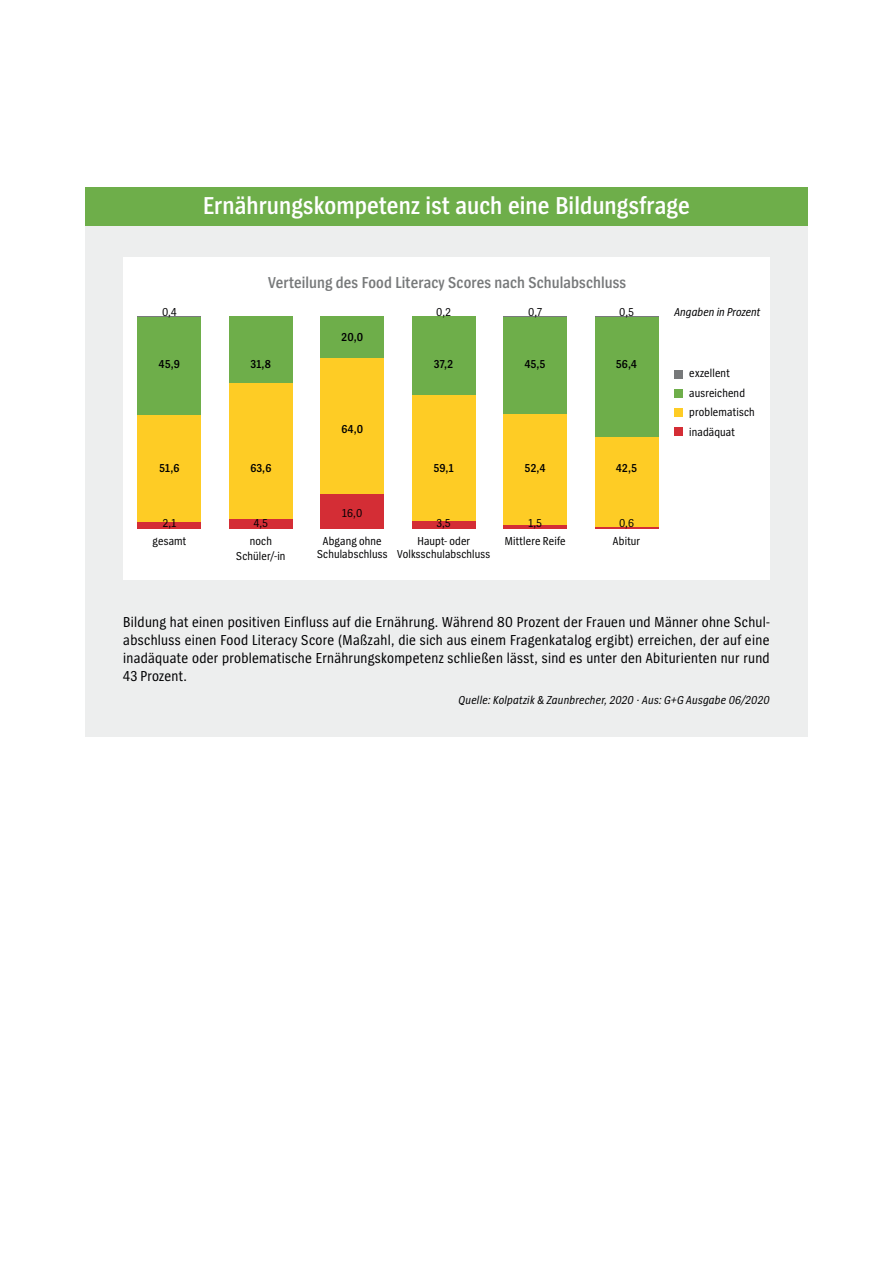
<style>
.page{position:relative;width:893px;height:1263px;background:#fff}
.page>*{position:absolute;margin:0;border:0;box-sizing:border-box;transform-origin:0 0}
.t1{font:600 25.5px "Spiegel Cd";letter-spacing:.005em;color:#fff}
.t2{font:600 16.5px "Spiegel Cd";letter-spacing:.005em;color:#77797a}
.t3{font:15px/18px "Spiegel Cd";letter-spacing:.02em;color:#000002;text-align:justify}
.t4{font:12px/19.5px "Spiegel Cd";letter-spacing:.01em;color:#000002;text-align:center}
.t5{font:italic 12px "Spiegel Cd";letter-spacing:.02em;color:#000002}
.t6{font:600 12px "Spiegel Cd";letter-spacing:.015em;color:#000002}
</style>
<div class="page">
<div style="left:85px;top:225px;width:723px;height:511px;background:#edeeee"></div>
<div style="left:85px;top:187px;width:723px;height:38px;background:#6eae4a"></div>
<div style="left:123px;top:257px;width:647px;height:323px;background:#fff"></div>
<div style="left:138px;top:317px;width:63px;height:212px;background:#6eae4a"></div>
<div style="left:138px;top:415px;width:63px;height:114px;background:#fecc25"></div>
<div style="left:138px;top:522px;width:63px;height:7px;background:#d42d35"></div>
<div style="left:229px;top:316px;width:64px;height:213px;background:#6eae4a"></div>
<div style="left:229px;top:384px;width:64px;height:145px;background:#fecc25"></div>
<div style="left:229px;top:519px;width:64px;height:10px;background:#d42d35"></div>
<div style="left:320px;top:316px;width:64px;height:213px;background:#6eae4a"></div>
<div style="left:320px;top:358px;width:64px;height:171px;background:#fecc25"></div>
<div style="left:320px;top:495px;width:64px;height:34px;background:#d42d35"></div>
<div style="left:412px;top:316px;width:64px;height:213px;background:#6eae4a"></div>
<div style="left:412px;top:395px;width:64px;height:134px;background:#fecc25"></div>
<div style="left:412px;top:521px;width:64px;height:8px;background:#d42d35"></div>
<div style="left:503px;top:317px;width:64px;height:212px;background:#6eae4a"></div>
<div style="left:503px;top:414px;width:64px;height:115px;background:#fecc25"></div>
<hr style="left:503px;top:525px;width:64px;height:4px;background:#d42d35">
<div style="left:595px;top:317px;width:63px;height:212px;background:#6eae4a"></div>
<div style="left:595px;top:437px;width:63px;height:92px;background:#fecc25"></div>
<hr style="left:595px;top:527px;width:63px;height:2px;background:#d42d35">
<div style="left:674px;top:427px;width:9px;height:9px;background:#d42d35"></div>
<div style="left:674px;top:408px;width:9px;height:9px;background:#fecc25"></div>
<div style="left:674px;top:389px;width:9px;height:8px;background:#6eae4a"></div>
<div style="left:674px;top:370px;width:9px;height:8px;background:#77797a"></div>
<h1 class="t1" style="left:203px;top:192px;width:488px">Ernährungskompetenz ist auch eine Bildungsfrage</h1>
<p class="t2" style="left:268px;top:273px;width:360px">Verteilung des Food Literacy Scores nach Schulabschluss</p>
<p class="t4" style="left:162px;top:302px;width:16px">0,4</p>
<p class="t4" style="left:436px;top:302px;width:16px">0,2</p>
<p class="t4" style="left:528px;top:302px;width:15px">0,7</p>
<p class="t4" style="left:619px;top:302px;width:16px">0,5</p>
<p class="t6" style="left:342px;top:331px;width:23px">20,0</p>
<p class="t6" style="left:159px;top:357px;width:23px">45,9</p>
<p class="t6" style="left:251px;top:357px;width:22px">31,8</p>
<p class="t6" style="left:434px;top:357px;width:20px">37,2</p>
<p class="t6" style="left:525px;top:357px;width:22px">45,5</p>
<p class="t6" style="left:616px;top:357px;width:22px">56,4</p>
<p class="t6" style="left:341px;top:423px;width:23px">64,0</p>
<p class="t6" style="left:159px;top:461px;width:22px">51,6</p>
<p class="t6" style="left:250px;top:461px;width:23px">63,6</p>
<p class="t6" style="left:434px;top:461px;width:21px">59,1</p>
<p class="t6" style="left:525px;top:461px;width:22px">52,4</p>
<p class="t6" style="left:616px;top:461px;width:22px">42,5</p>
<p class="t4" style="left:163px;top:513px;width:15px">2,1</p>
<p class="t4" style="left:254px;top:513px;width:16px">4,5</p>
<p class="t4" style="left:342px;top:504px;width:22px">16,0</p>
<p class="t4" style="left:437px;top:513px;width:15px">3,5</p>
<p class="t4" style="left:528px;top:513px;width:15px">1,5</p>
<p class="t4" style="left:619px;top:513px;width:17px">0,6</p>
<p class="t4" style="left:153px;top:531px;width:35px">gesamt</p>
<p class="t4" style="left:236px;top:533px;width:51px;line-height:15px">noch<br>Schüler/-in</p>
<p class="t4" style="left:317px;top:534px;width:72px;line-height:13.5px">Abgang ohne<br>Schulabschluss</p>
<p class="t4" style="left:397px;top:534px;width:95px;line-height:13.5px">Haupt- oder<br>Volksschulabschluss</p>
<p class="t4" style="left:505px;top:531px;width:62px">Mittlere Reife</p>
<p class="t4" style="left:613px;top:531px;width:29px">Abitur</p>
<p class="t5" style="left:674px;top:305px;width:87px">Angaben in Prozent</p>
<p class="t4" style="left:689px;top:364px;width:67px;text-align:left">exzellent ausreichend problematisch inadäquat</p>
<p class="t3" style="left:123px;top:613px;width:648px">Bildung hat einen positiven Einfluss auf die Ernährung. Während 80 Prozent der Frauen und Männer ohne Schul&shy;abschluss einen Food Literacy Score (Maßzahl, die sich aus einem Fragenkatalog ergibt) erreichen, der auf eine inadäquate oder problematische Ernährungskompetenz schließen lässt, sind es unter den Abiturienten nur rund 43 Prozent.</p>
<p class="t5" style="left:458px;top:693px;width:313px">Quelle: Kolpatzik &amp; Zaunbrecher, 2020 . Aus: G+G Ausgabe 06/2020</p>
</div>
